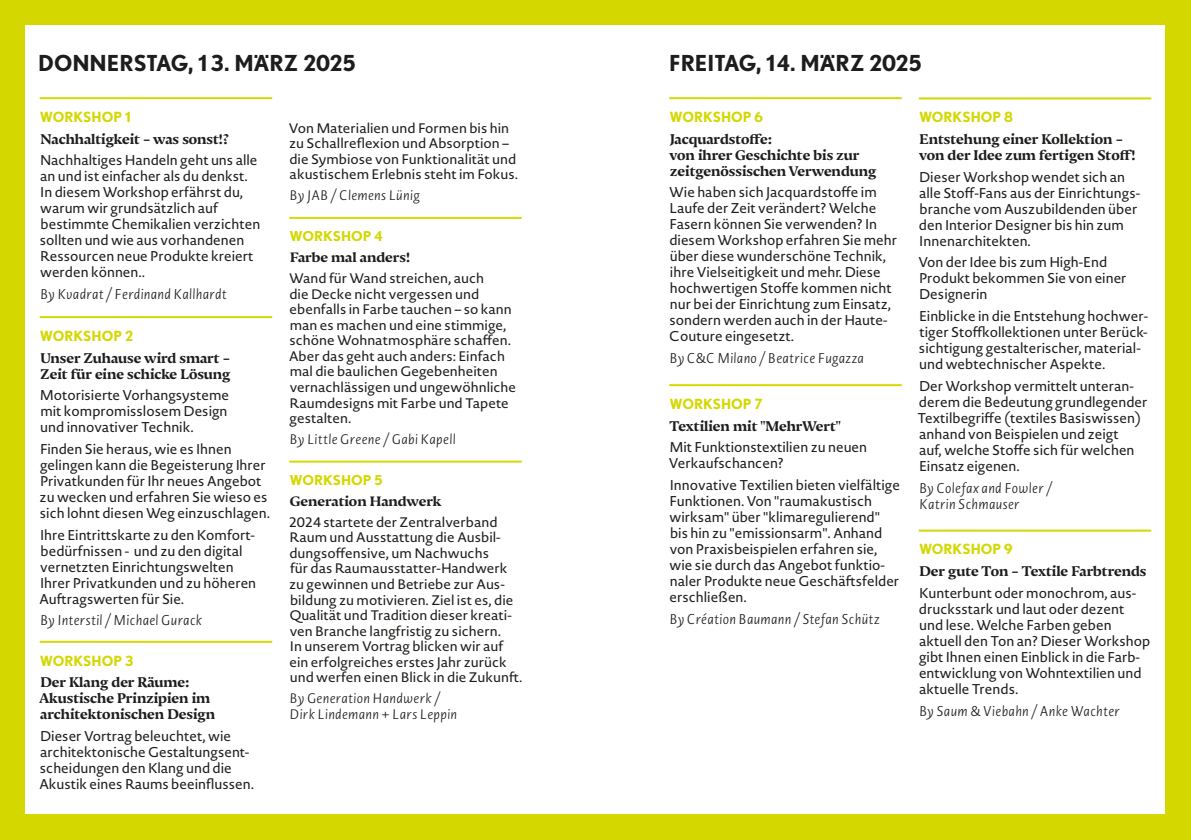
<style>
.page{position:relative;width:1191px;height:840px;background:#fff}
.page>*{position:absolute;margin:0;border:0;box-sizing:border-box;transform-origin:0 0}
.t1{font:700 22px "Nobel";color:#1d1d1b}
.t2{font:14px/16px "Novel Sans Pro";color:#1d1d1b}
.t3{font:14px/16px "Nocturno Display Std Bld";color:#1d1d1b}
.Thema_Speaker{font:italic 300 14px/16px "Novel Sans Pro";letter-spacing:.02em;color:#1d1d1b}
.t4{font:700 14px "Nobel";color:#d4d800}
.t5{font:13.6px/15.6px "Novel Sans Pro";color:#1d1d1b}
.Thema_Speaker-2{font:italic 300 13.6px/15.6px "Novel Sans Pro";letter-spacing:.02em;color:#1d1d1b}
.t6{font:13.6px "Nocturno Display Std Bld";color:#1d1d1b}
.t7{font:700 13.6px "Nobel";color:#d4d800}
</style>
<div class="page">
<div style="left:0;top:0;width:1191px;height:839px;background:#d4d800"></div>
<div style="left:26px;top:26px;width:1139px;height:788px;background:#fff"></div>
<hr style="left:669px;top:97px;width:232px;height:2px;background:#d4d800">
<hr style="left:669px;top:384px;width:232px;height:2px;background:#d4d800">
<hr style="left:918px;top:97px;width:233px;height:2px;background:#d4d800">
<hr style="left:918px;top:529px;width:233px;height:2px;background:#d4d800">
<hr style="left:40px;top:97px;width:232px;height:2px;background:#d4d800">
<hr style="left:40px;top:316px;width:232px;height:2px;background:#d4d800">
<hr style="left:40px;top:640px;width:232px;height:2px;background:#d4d800">
<hr style="left:289px;top:217px;width:233px;height:2px;background:#d4d800">
<hr style="left:289px;top:460px;width:233px;height:2px;background:#d4d800">
<p class="t1" style="left:38px;top:50px;width:319px">DONNERSTAG, 1 3. MÄRZ 2025</p>
<p class="t4" style="left:40px;top:108px;width:92px">WORKSHOP 1</p>
<p class="t3" style="left:41px;top:130px;width:190px">Nachhaltigkeit – was sonst!?</p>
<p class="t2" style="left:40px;top:152px;width:222px">Nachhaltiges Handeln geht uns alle an und ist einfacher als du denkst.<br>In diesem Workshop erfährst du, warum wir grundsätzlich auf bestimmte Chemikalien verzichten sollten und wie aus vorhandenen<br>Ressourcen neue Produkte kreiert werden können..</p>
<p class="Thema_Speaker" style="left:40px;top:286px;width:188px">By Kvadrat / Ferdinand Kallhardt</p>
<p class="t4" style="left:40px;top:327px;width:95px">WORKSHOP 2</p>
<p class="t3" style="left:40px;top:349px;width:192px">Unser Zuhause wird smart –<br>Zeit für eine schicke Lösung</p>
<p class="t2" style="left:40px;top:387px;width:191px;text-align:justify">Motorisierte Vorhangsysteme mit kompromisslosem Design und innovativer Technik.</p>
<p class="t2" style="left:40px;top:440px;width:232px">Finden Sie heraus, wie es Ihnen gelingen kann die Begeisterung Ihrer Privatkunden für Ihr neues Angebot zu wecken und erfahren Sie wieso es sich lohnt diesen Weg einzuschlagen.</p>
<p class="t2" style="left:39px;top:526px;width:219px">Ihre Eintrittskarte zu den Komfort&shy;bedürfnissen - und zu den digital vernetzten Einrichtungswelten<br>Ihrer Privatkunden und zu höheren<br>Auftragswerten für Sie.</p>
<p class="Thema_Speaker" style="left:40px;top:612px;width:164px">By Interstil / Michael Gurack</p>
<p class="t4" style="left:40px;top:651px;width:95px">WORKSHOP 3</p>
<p class="t3" style="left:39px;top:674px;width:177px">Der Klang der Räume:<br>Akustische Prinzipien im architektonischen Design</p>
<p class="t2" style="left:39px;top:727px;width:216px">Dieser Vortrag beleuchtet, wie architektonische Gestaltungsent&shy;scheidungen den Klang und die Akustik eines Raums beeinflussen.</p>
<p class="t5" style="left:289px;top:120px;width:231px">Von Materialien und Formen bis hin zu Schallreflexion und Absorption – die Symbiose von Funktionalität und akustischem Erlebnis steht im Fokus.</p>
<p class="Thema_Speaker-2" style="left:290px;top:187px;width:132px">By JAB / Clemens Lünig</p>
<p class="t7" style="left:289px;top:228px;width:95px">WORKSHOP 4</p>
<p class="t6" style="left:290px;top:248px;width:121px">Farbe mal anders!</p>
<p class="t5" style="left:289px;top:270px;width:229px">Wand für Wand streichen, auch<br>die Decke nicht vergessen und ebenfalls in Farbe tauchen – so kann man es machen und eine stimmige, schöne Wohnatmosphäre schaffen.<br>Aber das geht auch anders: Einfach mal die baulichen Gegebenheiten vernachlässigen und ungewöhnliche<br>Raumdesigns mit Farbe und Tapete gestalten.</p>
<p class="Thema_Speaker-2" style="left:290px;top:431px;width:168px">By Little Greene / Gabi Kapell</p>
<p class="t7" style="left:289px;top:471px;width:95px">WORKSHOP 5</p>
<p class="t6" style="left:290px;top:492px;width:153px">Generation Handwerk</p>
<p class="t5" style="left:289px;top:514px;width:235px">2024 startete der Zentralverband Raum und Ausstattung die Ausbil&shy;dungsoffensive, um Nachwuchs<br>für das Raumausstatter-Handwerk zu gewinnen und Betriebe zur Aus&shy;bildung zu motivieren. Ziel ist es, die Qualität und Tradition dieser kreati&shy;ven Branche langfristig zu sichern.<br>In unserem Vortrag blicken wir auf ein erfolgreiches erstes Jahr zurück und werfen einen Blick in die Zukunft.</p>
<p class="Thema_Speaker-2" style="left:290px;top:690px;width:169px">By Generation Handwerk /<br>Dirk Lindemann + Lars Leppin</p>
<p class="t1" style="left:669px;top:50px;width:254px">FREITAG, 14. MÄRZ 2025</p>
<p class="t4" style="left:669px;top:108px;width:95px">WORKSHOP 6</p>
<p class="t3" style="left:669px;top:130px;width:208px">Jacquardstoffe:<br>von ihrer Geschichte bis zur zeitgenössischen Verwendung</p>
<p class="t2" style="left:669px;top:184px;width:229px">Wie haben sich Jacquardstoffe im<br>Laufe der Zeit verändert? Welche<br>Fasern können Sie verwenden? In diesem Workshop erfahren Sie mehr über diese wunderschöne Technik, ihre Vielseitigkeit und mehr. Diese hochwertigen Stoffe kommen nicht nur bei der Einrichtung zum Einsatz, sondern werden auch in der Haute-<br>Couture eingesetzt.</p>
<p class="Thema_Speaker" style="left:669px;top:350px;width:196px">By C&amp;C Milano / Beatrice Fugazza</p>
<p class="t4" style="left:669px;top:395px;width:95px">WORKSHOP 7</p>
<p class="t3" style="left:669px;top:417px;width:173px">Textilien mit "MehrWert"</p>
<p class="t2" style="left:669px;top:439px;width:200px">Mit Funktionstextilien zu neuen<br>Verkaufschancen?</p>
<p class="t2" style="left:669px;top:476px;width:232px">Innovative Textilien bieten vielfältige Funktionen. Von "raumakustisch wirksam" über "klimaregulierend" bis hin zu "emissionsarm". Anhand von Praxisbeispielen erfahren sie, wie sie durch das Angebot funktio&shy;naler Produkte neue Geschäftsfelder erschließen.</p>
<p class="Thema_Speaker" style="left:669px;top:610px;width:212px">By Création Baumann / Stefan Schütz</p>
<p class="t4" style="left:919px;top:109px;width:95px">WORKSHOP 8</p>
<p class="t3" style="left:919px;top:131px;width:218px">Entstehung einer Kollektion – von der Idee zum fertigen Stoff!</p>
<p class="t2" style="left:919px;top:168px;width:223px">Dieser Workshop wendet sich an alle Stoff-Fans aus der Einrichtungs&shy;branche vom Auszubildenden über den Interior Designer bis hin zum<br>Innenarchitekten.</p>
<p class="t2" style="left:918px;top:254px;width:210px">Von der Idee bis zum High-End<br>Produkt bekommen Sie von einer<br>Designerin</p>
<p class="t2" style="left:919px;top:308px;width:231px">Einblicke in die Entstehung hochwer&shy;tiger Stoffkollektionen unter Berück&shy;sichtigung gestalterischer, material&shy;und webtechnischer Aspekte.</p>
<p class="t2" style="left:917px;top:377px;width:231px">Der Workshop vermittelt unteran&shy;derem die Bedeutung grundlegender<br>Textilbegriffe (textiles Basiswissen) anhand von Beispielen und zeigt<br>auf, welche Stoffe sich für welchen<br>Einsatz eigenen.</p>
<p class="Thema_Speaker" style="left:919px;top:479px;width:135px">By Colefax and Fowler /<br>Katrin Schmauser</p>
<p class="t4" style="left:919px;top:540px;width:95px">WORKSHOP 9</p>
<p class="t3" style="left:919px;top:562px;width:228px">Der gute Ton – Textile Farbtrends</p>
<p class="t2" style="left:919px;top:584px;width:233px">Kunterbunt oder monochrom, aus&shy;drucksstark und laut oder dezent und lese. Welche Farben geben aktuell den Ton an? Dieser Workshop gibt Ihnen einen Einblick in die Farb&shy;entwicklung von Wohntextilien und aktuelle Trends.</p>
<p class="Thema_Speaker" style="left:919px;top:702px;width:202px">By Saum &amp; Viebahn / Anke Wachter</p>
</div>
